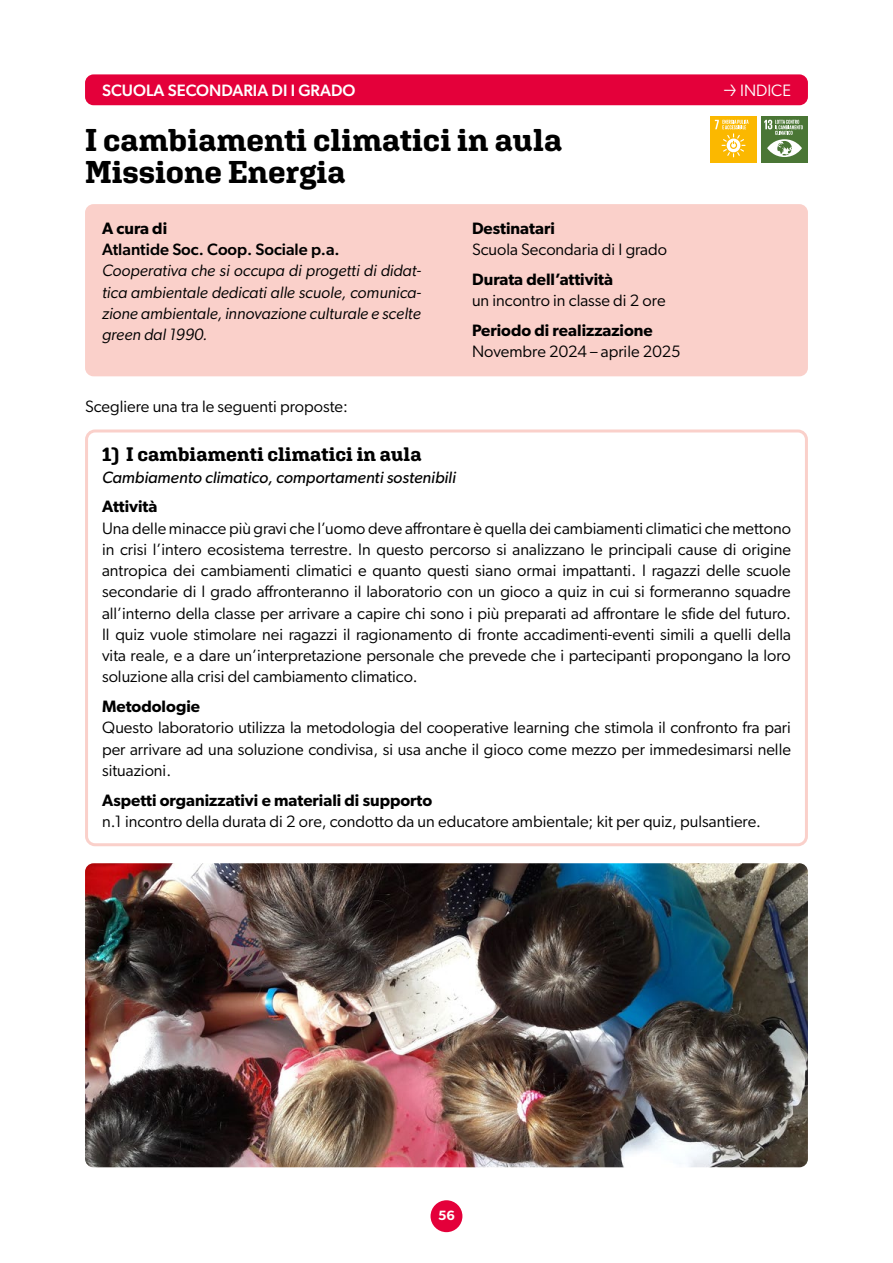
<style>
.page{position:relative;width:893px;height:1263px;background:#fff}
.page>*{position:absolute;margin:0;border:0;box-sizing:border-box;transform-origin:0 0}
.t1{font:700 31.5px/32px "Aglet Slab";color:#000}
.t2{font:700 19.5px "Aglet Slab";color:#000}
.t3{font:16.5px/21.3px "Gibson";color:#000;text-align:justify}
.t4{font:italic 16.5px/21.3px "Gibson";color:#000;text-align:justify}
.t5{font:600 16.5px "Gibson";color:#000}
.t6{font:italic 16.5px "Gibson";color:#000}
.t7{font:500 16.5px "Gibson";color:#000}
.t8{font:500 16.5px "Gibson";color:#fff}
.t9{font:16.5px "Gibson";color:#fff}
.t10{font:600 13.5px "Gibson";color:#fff}
.s1{font-family:"Bernino Sans";font-stretch:condensed}
</style>
<div class="page">
<img style="left:85px;top:863px;width:723px;height:304px">
<div style="left:761px;top:116px;width:47px;height:47px;background:#4a7635"></div>
<svg style="left:764px;top:120px;width:39px;height:37px"></svg>
<div style="left:710px;top:116px;width:47px;height:47px;background:#fbb800"></div>
<svg style="left:715px;top:120px;width:34px;height:37px"></svg>
<div style="left:431px;top:1200px;width:31px;height:32px;background:#e4003a;border-radius:50%"></div>
<div style="left:85px;top:74px;width:723px;height:31px;background:#e4003a;border-radius:9px"></div>
<div style="left:85px;top:204px;width:723px;height:172px;background:#fad0ca;border-radius:9px"></div>
<div style="left:85px;top:429px;width:723px;height:417px;border:3px solid #fad0ca;border-radius:9px"></div>
<p class="t8" style="left:102px;top:80px;width:255px">SCUOLA SECONDARIA DI I GRADO</p>
<p class="t9" style="left:723px;top:80px;width:69px"><span class="s1">→</span> INDICE</p>
<h1 class="t1" style="left:85px;top:123px;width:479px">I cambiamenti climatici in aula<br>Missione Energia</h1>
<p class="t5" style="left:102px;top:218px;width:67px">A cura di</p>
<p class="t7" style="left:102px;top:240px;width:239px">Atlantide Soc. Coop. Sociale p.a.</p>
<p class="t4" style="left:102px;top:260px;width:320px">Cooperativa che si occupa di progetti di didat&shy;tica ambientale dedicati alle scuole, comunica&shy;zione ambientale, innovazione culturale e scelte green dal 1990.</p>
<p class="t5" style="left:472px;top:218px;width:84px">Destinatari</p>
<p class="t3" style="left:472px;top:239px;width:196px">Scuola Secondaria di I grado</p>
<p class="t5" style="left:472px;top:269px;width:143px">Durata dell’attività</p>
<p class="t3" style="left:472px;top:290px;width:195px">un incontro in classe di 2 ore</p>
<p class="t5" style="left:472px;top:320px;width:182px">Periodo di realizzazione</p>
<p class="t3" style="left:472px;top:341px;width:210px">Novembre 2024 – aprile 2025</p>
<p class="t3" style="left:85px;top:396px;width:264px">Scegliere una tra le seguenti proposte:</p>
<p class="t2" style="left:102px;top:443px;width:321px">1) I cambiamenti climatici in aula</p>
<p class="t6" style="left:102px;top:467px;width:355px">Cambiamento climatico, comportamenti sostenibili</p>
<p class="t5" style="left:102px;top:497px;width:57px">Attività</p>
<p class="t3" style="left:102px;top:517px;width:690px">Una delle minacce più gravi che l’uomo deve affrontare è quella dei cambiamenti climatici che mettono in crisi l’intero ecosistema terrestre. In questo percorso si analizzano le principali cause di origine antropica dei cambiamenti climatici e quanto questi siano ormai impattanti. I ragazzi delle scuole secondarie di I grado affronteranno il laboratorio con un gioco a quiz in cui si formeranno squadre all’interno della classe per arrivare a capire chi sono i più preparati ad affrontare le sfide del futuro.<br>Il quiz vuole stimolare nei ragazzi il ragionamento di fronte accadimenti-eventi simili a quelli della vita reale, e a dare un’interpretazione personale che prevede che i partecipanti propongano la loro soluzione alla crisi del cambiamento climatico.</p>
<p class="t5" style="left:102px;top:697px;width:99px">Metodologie</p>
<p class="t3" style="left:102px;top:717px;width:690px">Questo laboratorio utilizza la metodologia del cooperative learning che stimola il confronto fra pari per arrivare ad una soluzione condivisa, si usa anche il gioco come mezzo per immedesimarsi nelle situazioni.</p>
<p class="t5" style="left:102px;top:790px;width:332px">Aspetti organizzativi e materiali di supporto</p>
<p class="t3" style="left:102px;top:810px;width:660px">n.1 incontro della durata di 2 ore, condotto da un educatore ambientale; kit per quiz, pulsantiere.</p>
<p class="t10" style="left:438px;top:1208px;width:18px">56</p>
</div>
